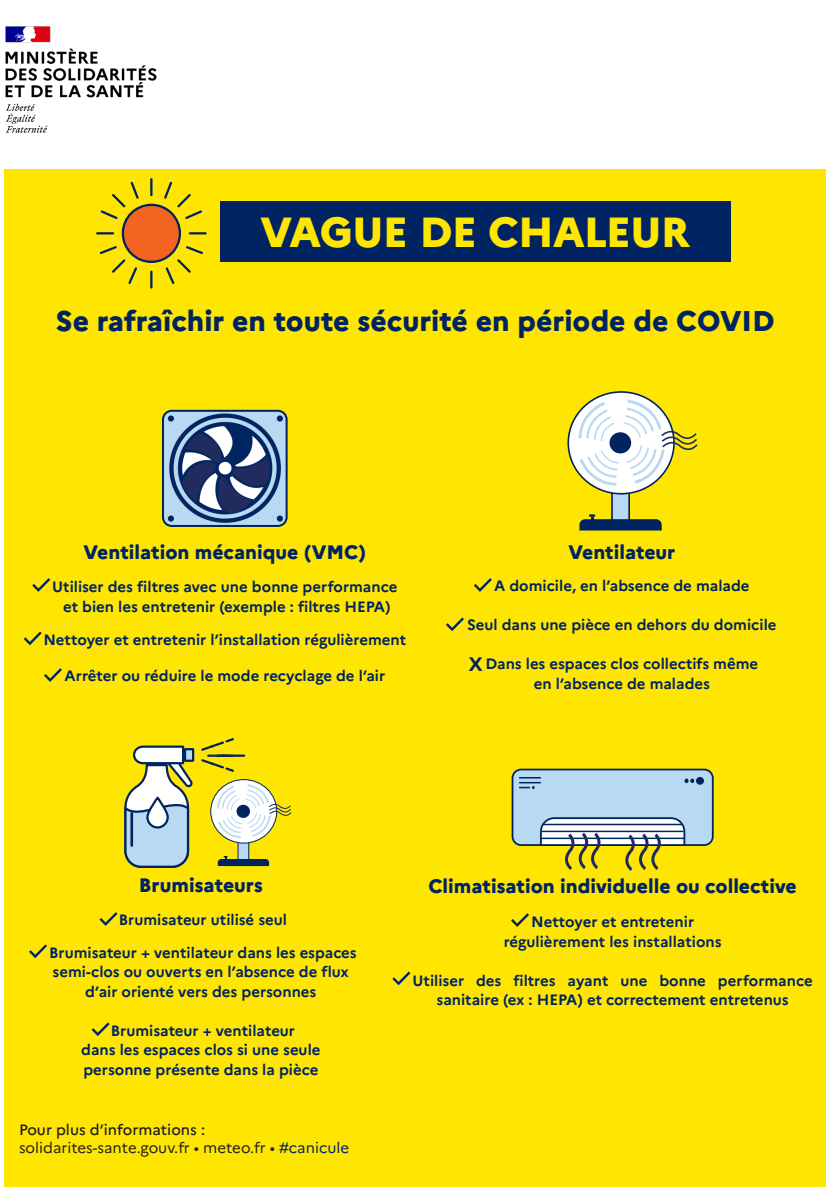
<style>
.page{position:relative;width:826px;height:1188px;background:#fff}
.page>*{position:absolute;margin:0;border:0;box-sizing:border-box;transform-origin:0 0}
.t1{font:800 42px "Marianne";letter-spacing:-.015em;color:#ffe601}
.t2{font:800 28.5px "Marianne";color:#002361}
.t3{font:800 19.5px "Marianne";color:#002361}
.t4{font:700 19.5px "Marianne";color:#002361}
.t5{font:700 15px/19.5px "Marianne";color:#002361;text-align:center}
.t6{font:15px "Marianne";color:#231f20}
.t7{font:500 15px "Marianne";color:#231f20}
.s1{color:#002361}
</style>
<div class="page">
<div style="left:5px;top:169px;width:820px;height:1017px;background:#ffe601"></div>
<div style="left:220px;top:201px;width:509px;height:60px;background:#002361"></div>
<svg style="left:96px;top:178px;width:111px;height:111px"></svg>
<svg style="left:124px;top:738px;width:168px;height:130px"></svg>
<div style="left:162px;top:409px;width:125px;height:118px;border:2px solid #002361;border-radius:9px"></div>
<img style="left:167px;top:412px;width:118px;height:112px">
<svg style="left:168px;top:415px;width:6px;height:6px"></svg>
<svg style="left:277px;top:415px;width:6px;height:6px"></svg>
<svg style="left:168px;top:515px;width:6px;height:6px"></svg>
<svg style="left:277px;top:515px;width:6px;height:6px"></svg>
<svg style="left:180px;top:424px;width:90px;height:89px;background:#5c7096"></svg>
<div style="left:611px;top:481px;width:18px;height:43px;background:#b9d9f2;border:2px solid #002361"></div>
<svg style="left:568px;top:392px;width:105px;height:101px"></svg>
<svg style="left:579px;top:514px;width:82px;height:16px"></svg>
<svg style="left:577px;top:398px;width:121px;height:89px"></svg>
<div style="left:512px;top:769px;width:200px;height:75px;background:#b7d9f1;border-radius:9px"></div>
<div style="left:511px;top:768px;width:202px;height:77px;border:2px solid #002361;border-radius:9px"></div>
<svg style="left:695px;top:776px;width:8px;height:8px"></svg>
<svg style="left:684px;top:778px;width:10px;height:4px"></svg>
<svg style="left:539px;top:817px;width:146px;height:54px"></svg>
<hr style="left:519px;top:776px;width:21px;height:2px;background:#002361">
<hr style="left:519px;top:781px;width:21px;height:2px;background:#002361">
<svg style="left:519px;top:786px;width:15px;height:2px"></svg>
<img style="left:5px;top:26px;width:152px;height:107px">
<svg style="left:32px;top:578px;width:18px;height:13px"></svg>
<svg style="left:24px;top:631px;width:18px;height:14px"></svg>
<svg style="left:99px;top:912px;width:18px;height:13px"></svg>
<svg style="left:29px;top:944px;width:18px;height:13px"></svg>
<svg style="left:91px;top:1022px;width:19px;height:13px"></svg>
<svg style="left:511px;top:913px;width:18px;height:13px"></svg>
<svg style="left:392px;top:971px;width:18px;height:14px"></svg>
<svg style="left:44px;top:668px;width:18px;height:13px"></svg>
<svg style="left:473px;top:578px;width:18px;height:13px"></svg>
<svg style="left:446px;top:617px;width:18px;height:14px"></svg>
<p class="t1" style="left:260px;top:206px;width:430px">VAGUE DE CHALEUR</p>
<p class="t2" style="left:56px;top:303px;width:719px">Se rafraîchir en toute sécurité en période de COVID</p>
<p class="t3" style="left:83px;top:540px;width:284px">Ventilation mécanique (VMC)</p>
<p class="t5" style="left:52px;top:576px;width:346px">Utiliser des filtres avec une bonne performance</p>
<p class="t5" style="left:63px;top:596px;width:329px">et bien les entretenir (exemple : filtres HEPA)</p>
<p class="t5" style="left:43px;top:629px;width:364px">Nettoyer et entretenir l’installation régulièrement</p>
<p class="t5" style="left:64px;top:665px;width:322px">Arrêter ou réduire le mode recyclage de l’air</p>
<p class="t3" style="left:568px;top:539px;width:108px">Ventilateur</p>
<p class="t5" style="left:494px;top:576px;width:257px">A domicile, en l’absence de malade</p>
<p class="t5" style="left:467px;top:615px;width:311px">Seul dans une pièce en dehors du domicile</p>
<p class="t5" style="left:485px;top:654px;width:274px">Dans les espaces clos collectifs même</p>
<p class="t5" style="left:533px;top:673px;width:178px">en l’absence de malades</p>
<p class="t4" style="left:468px;top:652px;width:16px">X</p>
<p class="t3" style="left:139px;top:872px;width:126px">Brumisateurs</p>
<p class="t5" style="left:119px;top:909px;width:170px">Brumisateur utilisé seul</p>
<p class="t5" style="left:49px;top:942px;width:309px">Brumisateur + ventilateur dans les espaces</p>
<p class="t5" style="left:53px;top:961px;width:298px">semi-clos ou ouverts en l’absence de flux</p>
<p class="t5" style="left:85px;top:981px;width:232px">d’air orienté vers des personnes</p>
<p class="t5" style="left:111px;top:1020px;width:186px">Brumisateur + ventilateur</p>
<p class="t5" style="left:81px;top:1039px;width:241px">dans les espaces clos si une seule</p>
<p class="t5" style="left:83px;top:1059px;width:236px">personne présente dans la pièce</p>
<p class="t7" style="left:19px;top:1120px;width:187px">Pour plus d’informations :</p>
<p class="t6" style="left:19px;top:1138px;width:331px">solidarites-sante.gouv.fr • meteo.fr • <span class="s1">#canicule</span></p>
<p class="t3" style="left:428px;top:874px;width:370px">Climatisation individuelle ou collective</p>
<p class="t5" style="left:531px;top:911px;width:164px">Nettoyer et entretenir</p>
<p class="t5" style="left:503px;top:931px;width:219px">régulièrement les installations</p>
<p class="t5" style="left:412px;top:970px;width:401px">Utiliser des filtres ayant une bonne performance sanitaire (ex : HEPA) et correctement entretenus</p>
</div>
